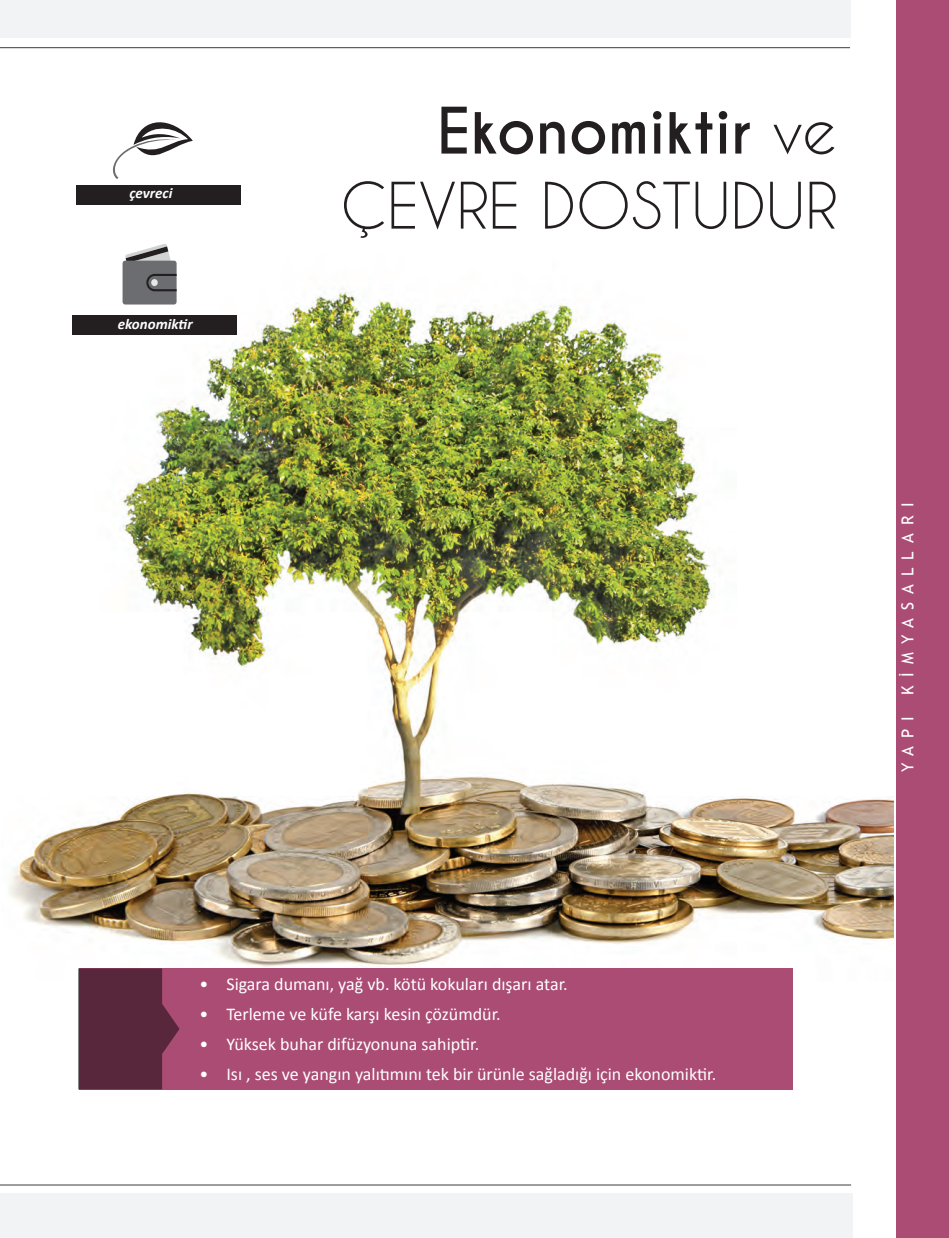
<style>
.page{position:relative;width:949px;height:1238px;background:#fff}
.page>*{position:absolute;margin:0;border:0;box-sizing:border-box;transform-origin:0 0}
.t1{font:60px/75px "Caviar Dreams";color:#231f20;text-align:right}
.t2{font:18px "Calibri";color:#fff}
.t3{font:16.5px "Trebuchet MS";letter-spacing:.5em;color:#fff}
.t4{font:italic 700 15px "Calibri";color:#fff}
.s1{font-weight:700}
</style>
<div class="page">
<hr style="left:0;top:1184px;width:850px;height:1px;background:#3c3c3d">
<hr style="left:0;top:47px;width:849px;height:1px;background:#3c3c3d">
<div style="left:0;top:0;width:850px;height:38px;background:#f2f3f4"></div>
<div style="left:896px;top:0;width:52px;height:1237px;background:#ab4c75"></div>
<div style="left:0;top:1193px;width:851px;height:44px;background:#f2f3f4"></div>
<img style="left:8px;top:260px;width:885px;height:722px">
<div style="left:79px;top:968px;width:713px;height:121px;background:#ab4c75"></div>
<svg style="left:78px;top:968px;width:101px;height:121px;background:#642c44"></svg>
<div style="left:76px;top:185px;width:165px;height:19px;background:#231f20"></div>
<div style="left:72px;top:315px;width:164px;height:19px;background:#231f20"></div>
<div style="left:122px;top:261px;width:54px;height:43px;background:#6c6d70;border-radius:3px"></div>
<svg style="left:125px;top:244px;width:51px;height:47px"></svg>
<div style="left:151px;top:279px;width:7px;height:7px;background:#e6e7e9;border-radius:50%"></div>
<svg style="left:113px;top:122px;width:80px;height:57px"></svg>
<p class="t4" style="left:129px;top:183px;width:44px">çevreci</p>
<p class="t4" style="left:118px;top:314px;width:76px">ekonomiktir</p>
<h1 class="t1" style="left:340px;top:92px;width:498px"><span class="s1">Ekonomiktir</span> ve<br>ÇEVRE DOSTUDUR</h1>
<p class="t3" style="left:897px;top:695px;width:194px;rotate:-90deg">KİMYASALLARI</p>
<p class="t3" style="left:897px;top:772px;width:57px;rotate:-90deg">YAPI</p>
<p class="t2" style="left:199px;top:972px;width:370px">• Sigara dumanı, yağ vb. kötü kokuları dışarı atar.</p>
<p class="t2" style="left:199px;top:1002px;width:303px">• Terleme ve küfe karşı kesin çözümdür.</p>
<p class="t2" style="left:199px;top:1032px;width:281px">• Yüksek buhar difüzyonuna sahiptir.</p>
<p class="t2" style="left:199px;top:1062px;width:518px">• Isı , ses ve yangın yalıtımını tek bir ürünle sağladığı için ekonomiktir.</p>
</div>
